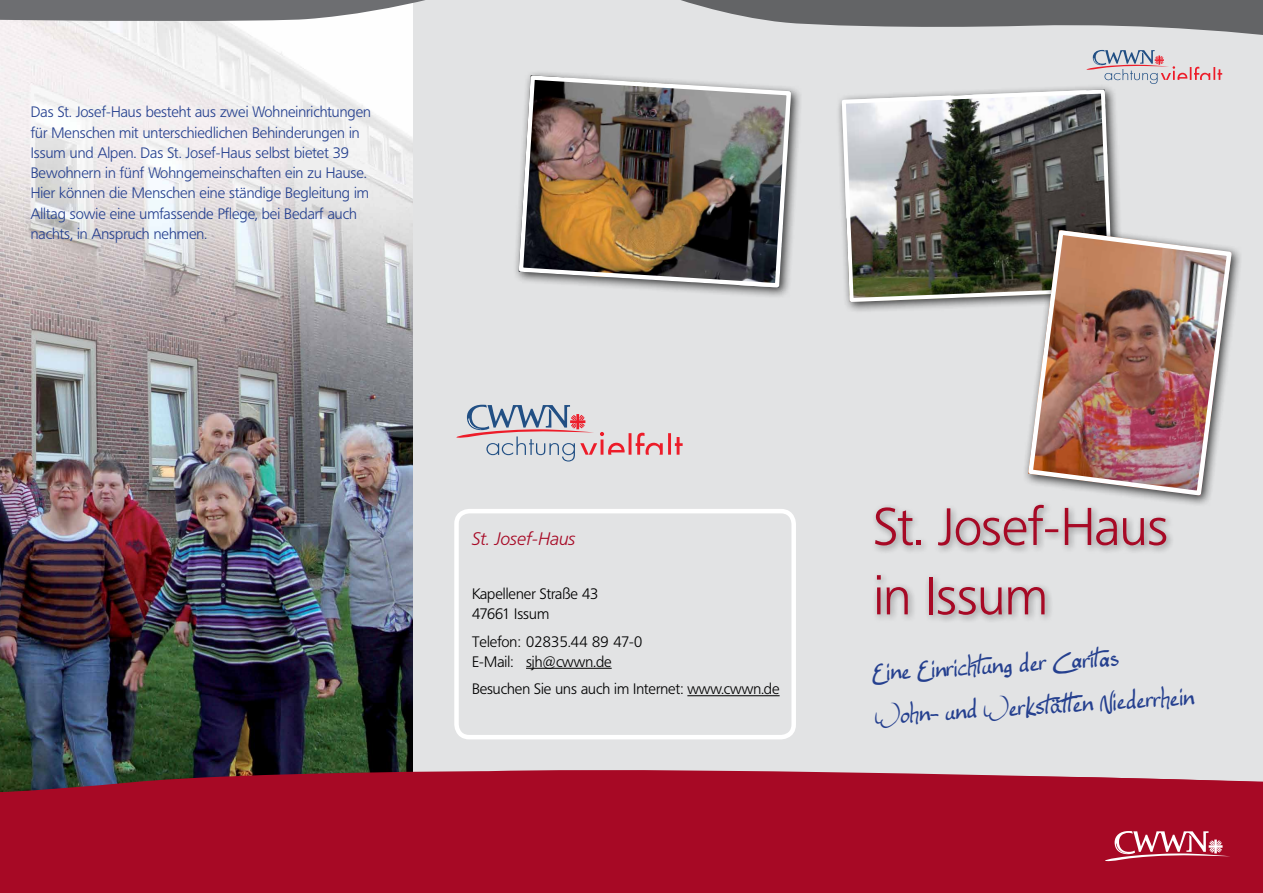
<style>
.page{position:relative;width:1263px;height:893px;background:#e2e3e4}
.page>*{position:absolute;margin:0;border:0;box-sizing:border-box;transform-origin:0 0}
.t1{font:300 52.5px/69.3px "Frutiger BQ";color:#a70925}
.t2{font:22.5px/42.9px "Ellianarelle's Path";color:#25408f}
.t3{font:italic 300 18px "Frutiger BQ";color:#a70925}
.t4{font:300 15px/20.2px "Frutiger BQ";color:#25408f}
.t5{font:300 15px/20.2px "Frutiger BQ";color:#000}
</style>
<div class="page">
<img style="left:0;top:47px;width:412px;height:719px">
<svg style="left:681px;top:0;width:582px;height:35px"></svg>
<div style="left:836px;top:84px;width:289px;height:230px;background:#000;opacity:.75"></div>
<svg style="left:840px;top:87px;width:275px;height:217px"></svg>
<div style="left:1023px;top:225px;width:220px;height:282px;background:#000;opacity:.75"></div>
<img style="left:1025px;top:228px;width:209px;height:270px">
<hr style="left:526px;top:668px;width:86px;height:1px;background:#000">
<hr style="left:687px;top:695px;width:93px;height:1px;background:#000">
<svg style="left:0;top:766px;width:1263px;height:127px;fill:#a70925"></svg>
<div style="left:871px;top:500px;width:304px;height:124px;background:#000;opacity:.4"></div>
<svg style="left:1103px;top:831px;width:127px;height:30px"></svg>
<div style="left:454px;top:509px;width:342px;height:230px;border:4px solid #fff;border-radius:13px"></div>
<svg style="left:456px;top:405px;width:227px;height:56px"></svg>
<svg style="left:1086px;top:50px;width:136px;height:34px"></svg>
<div style="left:513px;top:69px;width:290px;height:230px;background:#000;opacity:.75"></div>
<img style="left:516px;top:73px;width:277px;height:217px">
<svg style="left:0;top:0;width:425px;height:47px"></svg>
<p class="t4" style="left:31px;top:102px;width:342px">Das St. Josef-Haus besteht aus zwei Wohneinrichtungen für Menschen mit unterschiedlichen Behinderungen in Issum und Alpen. Das St. Josef-Haus selbst bietet 39<br>Bewohnern in fünf Wohngemeinschaften ein zu Hause.<br>Hier können die Menschen eine ständige Begleitung im Alltag sowie eine umfassende Pflege, bei Bedarf auch nachts, in Anspruch nehmen.</p>
<p class="t3" style="left:472px;top:528px;width:105px">St. Josef-Haus</p>
<p class="t5" style="left:472px;top:584px;width:128px">Kapellener Straße 43<br>47661 Issum</p>
<p class="t5" style="left:472px;top:631px;width:172px">Telefon: 02835.44 89 47-0<br>E-Mail: sjh@cwwn.de</p>
<p class="t5" style="left:472px;top:679px;width:309px">Besuchen Sie uns auch im Internet: www.cwwn.de</p>
<h1 class="t1" style="left:874px;top:493px;width:296px">St. Josef-Haus in Issum</h1>
<h2 class="t2" style="left:871px;top:650px;width:322px;rotate:-3deg">Eine Einrichtung der Caritas<br>Wohn- und Werkstätten Niederrhein</h2>
</div>
